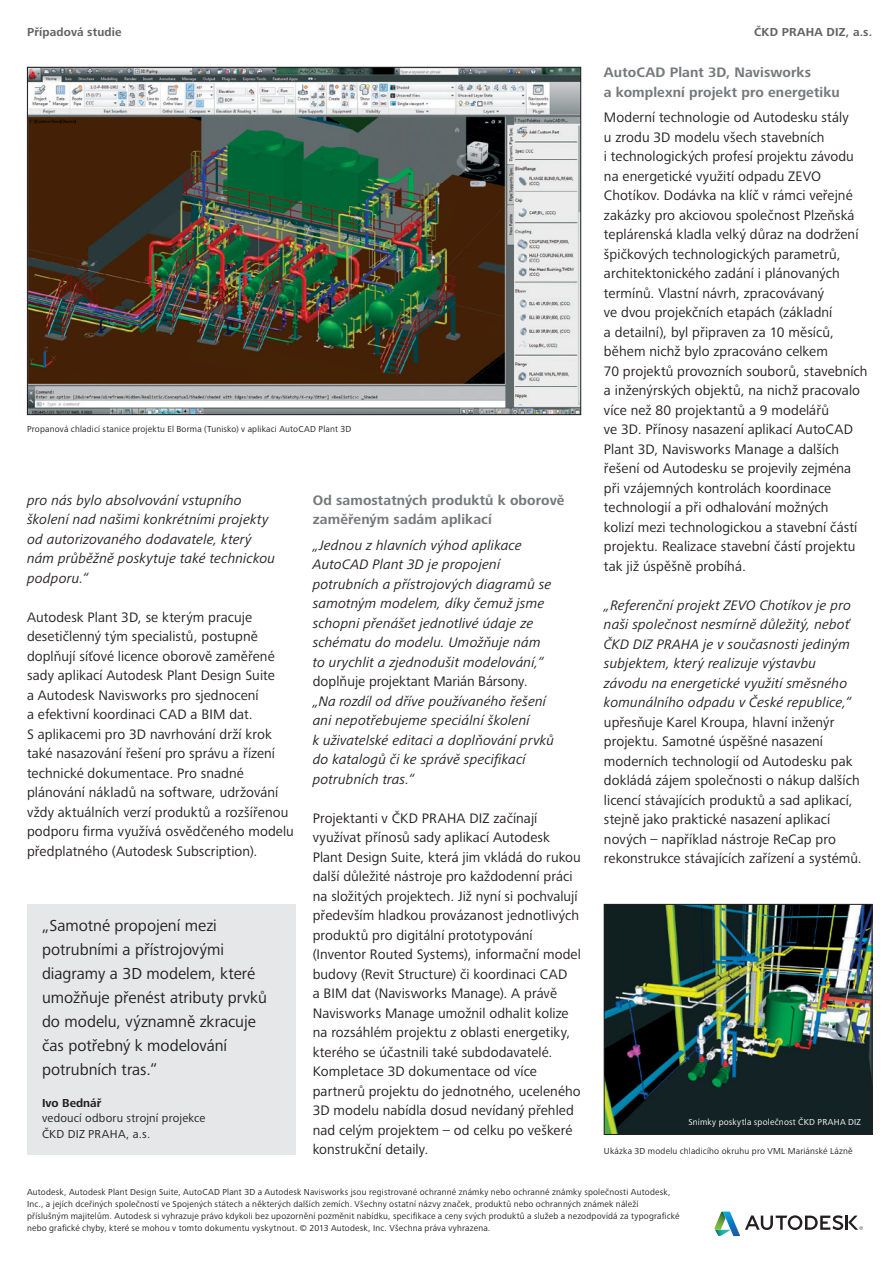
<style>
.page{position:relative;width:893px;height:1263px;background:#fff}
.page>*{position:absolute;margin:0;border:0;box-sizing:border-box;transform-origin:0 0}
.Pull_Quote__Level_1{font:16.5px/24px "Frutiger Next LTW1 G";color:#231f20}
.t1{font:14.25px/19.5px "Frutiger Next LTW1 G";letter-spacing:.005em;color:#231f20}
.t2{font:italic 14.25px/19.5px "Frutiger Next LTW1 G";letter-spacing:.01em;color:#231f20}
.Text_Subheading{font:700 14.25px/19.5px "Frutiger Next LTW1 G";letter-spacing:.005em;color:#76787b}
.Pull_Quote_Job_Title{font:12px "Frutiger Next LTW1 G";letter-spacing:.02em;color:#231f20}
.Headline__Level_2{font:700 12px "Frutiger Next LTW1 G";letter-spacing:.015em;color:#636366}
.Pull_Quote__Level_2{font:700 12px "Frutiger Next LTW1 G";color:#231f20}
.Tradegraph{font:9px/12px "Frutiger Next LTW1 G";letter-spacing:.02em;color:#231f20}
.t3{font:9px "Frutiger Next LTW1 G";letter-spacing:.02em;color:#fff}
.s1{font-style:normal}
.s2{font-style:italic}
</style>
<div class="page">
<svg style="left:714px;top:1211px;width:149px;height:25px"></svg>
<div style="left:27px;top:904px;width:268px;height:250px;background:#e6e7e9"></div>
<img style="left:29px;top:69px;width:550px;height:344px">
<img style="left:606px;top:906px;width:264px;height:227px">
<div style="left:604px;top:904px;width:268px;height:231px;border:1px solid #231f20"></div>
<p class="Headline__Level_2" style="left:27px;top:25px;width:96px">Případová studie</p>
<p class="Headline__Level_2" style="left:754px;top:25px;width:120px">ČKD PRAHA DIZ, a.s.</p>
<p class="Tradegraph" style="left:27px;top:423px;width:326px">Propanová chladicí stanice projektu El Borma (Tunisko) v aplikaci AutoCAD Plant 3D</p>
<p class="t2" style="left:27px;top:491px;width:250px">pro nás bylo absolvování vstupního školení nad našimi konkrétními projekty od autorizovaného dodavatele, který nám průběžně poskytuje také technickou podporu.“</p>
<p class="t1" style="left:27px;top:608px;width:268px">Autodesk Plant 3D, se kterým pracuje desetičlenný tým specialistů, postupně doplňují síťové licence oborově zaměřené sady aplikací Autodesk Plant Design Suite<br>a Autodesk Navisworks pro sjednocení<br>a efektivní koordinaci CAD a BIM dat.<br>S aplikacemi pro 3D navrhování drží krok také nasazování řešení pro správu a řízení technické dokumentace. Pro snadné plánování nákladů na software, udržování vždy aktuálních verzí produktů a rozšířenou podporu firma využívá osvědčeného modelu předplatného (Autodesk Subscription).</p>
<p class="Pull_Quote__Level_1" style="left:42px;top:914px;width:227px">„Samotné propojení mezi potrubními a přístrojovými diagramy a 3D modelem, které umožňuje přenést atributy prvků do modelu, významně zkracuje čas potřebný k modelování potrubních tras.“</p>
<p class="Pull_Quote__Level_2" style="left:42px;top:1096px;width:61px">Ivo Bednář</p>
<p class="Pull_Quote_Job_Title" style="left:42px;top:1111px;width:165px">vedoucí odboru strojní projekce</p>
<p class="Pull_Quote_Job_Title" style="left:42px;top:1127px;width:110px">ČKD DIZ PRAHA, a.s.</p>
<p class="Text_Subheading" style="left:313px;top:491px;width:253px">Od samostatných produktů k oborově zaměřeným sadám aplikací</p>
<p class="t2" style="left:313px;top:536px;width:243px">„Jednou z hlavních výhod aplikace AutoCAD Plant 3D je propojení potrubních a přístrojových diagramů se samotným modelem, díky čemuž jsme schopni přenášet jednotlivé údaje ze schématu do modelu. Umožňuje nám to urychlit a zjednodušit modelování,“ <span class="s1">doplňuje projektant Marián Bársony. </span>„Na rozdíl od dříve používaného řešení ani nepotřebujeme speciální školení<br>k uživatelské editaci a doplňování prvků do katalogů či ke správě specifikací potrubních tras.“</p>
<p class="t1" style="left:313px;top:809px;width:270px">Projektanti v ČKD PRAHA DIZ začínají využívat přínosů sady aplikací Autodesk Plant Design Suite, která jim vkládá do rukou další důležité nástroje pro každodenní práci na složitých projektech. Již nyní si pochvalují především hladkou provázanost jednotlivých produktů pro digitální prototypování (Inventor Routed Systems), informační model budovy (Revit Structure) či koordinaci CAD<br>a BIM dat (Navisworks Manage). A právě Navisworks Manage umožnil odhalit kolize na rozsáhlém projektu z oblasti energetiky, kterého se účastnili také subdodavatelé.<br>Kompletace 3D dokumentace od více partnerů projektu do jednotného, uceleného 3D modelu nabídla dosud nevídaný přehled nad celým projektem – od celku po veškeré konstrukční detaily.</p>
<p class="Text_Subheading" style="left:604px;top:63px;width:237px">AutoCAD Plant 3D, Navisworks<br>a komplexní projekt pro energetiku</p>
<p class="t1" style="left:604px;top:108px;width:265px">Moderní technologie od Autodesku stály<br>u zrodu 3D modelu všech stavebních<br>i technologických profesí projektu závodu na energetické využití odpadu ZEVO Chotíkov. Dodávka na klíč v rámci veřejné zakázky pro akciovou společnost Plzeňská teplárenská kladla velký důraz na dodržení špičkových technologických parametrů, architektonického zadání i plánovaných termínů. Vlastní návrh, zpracovávaný<br>ve dvou projekčních etapách (základní<br>a detailní), byl připraven za 10 měsíců, během nichž bylo zpracováno celkem<br>70 projektů provozních souborů, stavebních a inženýrských objektů, na nichž pracovalo více než 80 projektantů a 9 modelářů<br>ve 3D. Přínosy nasazení aplikací AutoCAD Plant 3D, Navisworks Manage a dalších řešení od Autodesku se projevily zejména při vzájemných kontrolách koordinace technologií a při odhalování možných<br>kolizí mezi technologickou a stavební částí projektu. Realizace stavební částí projektu tak již úspěšně probíhá.</p>
<p class="t1" style="left:604px;top:596px;width:259px"><span class="s2">„Referenční projekt ZEVO Chotíkov je pro naši společnost nesmírně důležitý, neboť ČKD DIZ PRAHA je v současnosti jediným subjektem, který realizuje výstavbu závodu na energetické využití směsného komunálního odpadu v České republice,“ </span>upřesňuje Karel Kroupa, hlavní inženýr projektu. Samotné úspěšné nasazení moderních technologií od Autodesku pak dokládá zájem společnosti o nákup dalších licencí stávajících produktů a sad aplikací, stejně jako praktické nasazení aplikací nových – například nástroje ReCap pro rekonstrukce stávajících zařízení a systémů.</p>
<p class="t3" style="left:688px;top:1117px;width:174px">Snímky poskytla společnost ČKD PRAHA DIZ</p>
<p class="Tradegraph" style="left:604px;top:1145px;width:250px">Ukázka 3D modelu chladicího okruhu pro VML Mariánské Lázně</p>
<p class="Tradegraph" style="left:27px;top:1186px;width:654px">Autodesk, Autodesk Plant Design Suite, AutoCAD Plant 3D a Autodesk Navisworks jsou registrované ochranné známky nebo ochranné známky společnosti Autodesk, Inc., a jejích dceřiných společností ve Spojených státech a některých dalších zemích. Všechny ostatní názvy značek, produktů nebo ochranných známek náleží příslušným majitelům. Autodesk si vyhrazuje právo kdykoli bez upozornění pozměnit nabídku, specifikace a ceny svých produktů a služeb a nezodpovídá za typografické nebo grafické chyby, které se mohou v tomto dokumentu vyskytnout. © 2013 Autodesk, Inc. Všechna práva vyhrazena.</p>
</div>
